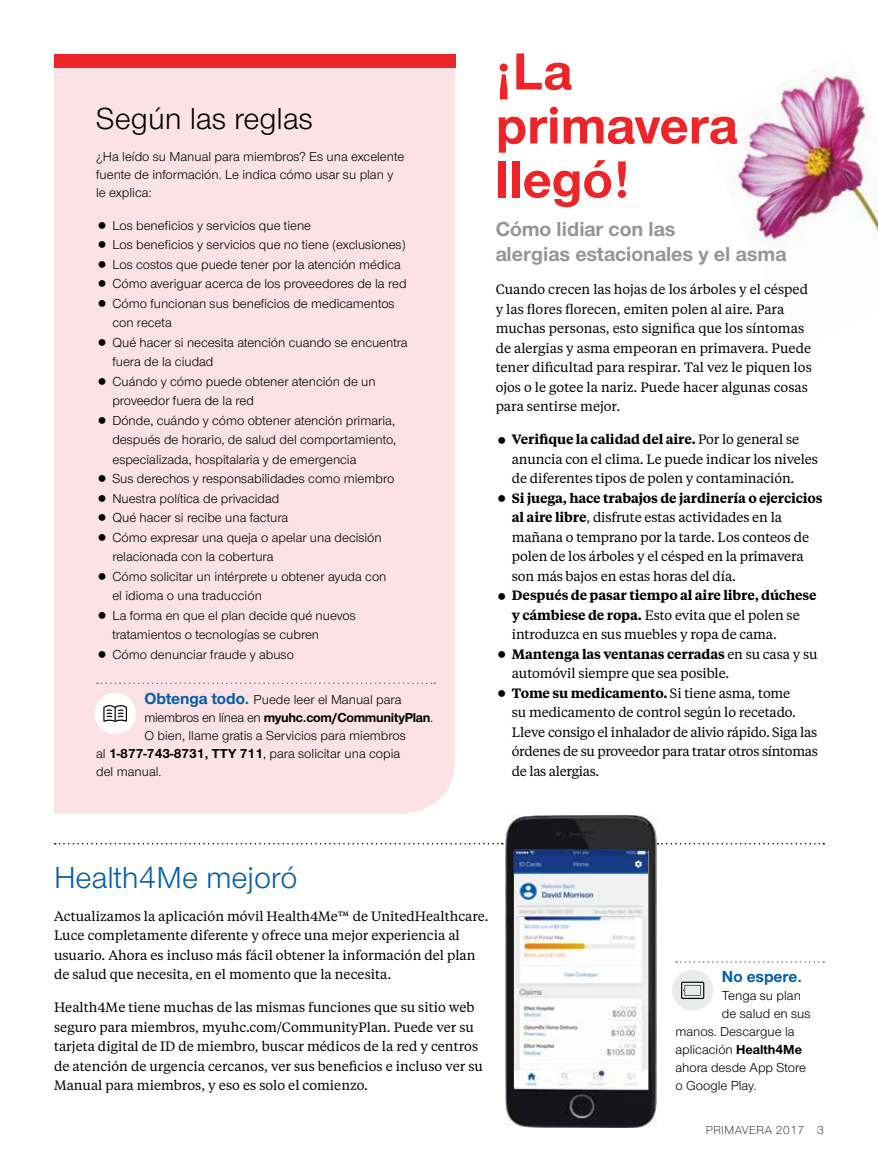
<style>
.page{position:relative;width:878px;height:1161px;background:#fff}
.page>*{position:absolute;margin:0;border:0;box-sizing:border-box;transform-origin:0 0}
.t1{font:700 54px/54px "UHC Sans";color:#ee2528}
.t2{font:31.5px "UHC Sans";color:#005dac}
.t3{font:31.5px "UHC Sans";color:#000}
.t4{font:700 21px/25.2px "UHC Sans";color:#939598}
.t5{font:700 16.5px "UHC Sans";color:#005dac}
.t6{font:13.5px/19.5px "UHC Serif Text";color:#000}
.t7{font:13.5px/19.5px "UHC Sans";color:#000}
.t8{font:700 13.5px "UHC Sans";letter-spacing:-.02em;color:#000}
.t9{font:300 12px "UHC Sans";letter-spacing:.04em;color:#000}
.s1{font-weight:700;font-size:16.5px;color:#005dac}
.s2{font-weight:400}
.s3{font-weight:700}
.s4{font-weight:600}
</style>
<div class="page">
<img style="left:733px;top:63px;width:145px;height:185px">
<div style="left:54px;top:68px;width:401px;height:746px;background:#fce2e6"></div>
<div style="left:54px;top:54px;width:401px;height:14px;background:#ee2528"></div>
<svg style="left:657px;top:843px;width:167px;height:1px"></svg>
<svg style="left:55px;top:843px;width:448px;height:1px"></svg>
<img style="left:505px;top:815px;width:151px;height:313px">
<img style="left:514px;top:849px;width:133px;height:238px">
<svg style="left:97px;top:683px;width:338px;height:1px"></svg>
<div style="left:94px;top:693px;width:42px;height:41px;background:#fff;border-radius:50%"></div>
<svg style="left:103px;top:705px;width:24px;height:17px"></svg>
<svg style="left:676px;top:961px;width:148px;height:2px"></svg>
<div style="left:672px;top:970px;width:41px;height:41px;background:#e9eaea;border-radius:50%"></div>
<svg style="left:681px;top:982px;width:23px;height:17px"></svg>
<h2 class="t3" style="left:96px;top:98px;width:218px">Según las reglas</h2>
<p class="t7" style="left:96px;top:147px;width:309px;line-height:18px">¿Ha leído su Manual para miembros? Es una excelente fuente de información. Le indica cómo usar su plan y le explica:</p>
<p class="t7" style="left:112px;top:215px;width:297px">Los beneficios y servicios que tiene<br>Los beneficios y servicios que no tiene (exclusiones)<br>Los costos que puede tener por la atención médica Cómo averiguar acerca de los proveedores de la red Cómo funcionan sus beneficios de medicamentos con receta<br>Qué hacer si necesita atención cuando se encuentra fuera de la ciudad<br>Cuándo y cómo puede obtener atención de un proveedor fuera de la red<br>Dónde, cuándo y cómo obtener atención primaria, después de horario, de salud del comportamiento, especializada, hospitalaria y de emergencia<br>Sus derechos y responsabilidades como miembro Nuestra política de privacidad<br>Qué hacer si recibe una factura<br>Cómo expresar una queja o apelar una decisión relacionada con la cobertura<br>Cómo solicitar un intérprete u obtener ayuda con<br>el idioma o una traducción<br>La forma en que el plan decide qué nuevos tratamientos o tecnologías se cubren<br>Cómo denunciar fraude y abuso</p>
<p class="t7" style="left:144px;top:689px;width:258px"><span class="s1">Obtenga todo.</span> Puede leer el Manual para</p>
<p class="t8" style="left:144px;top:708px;width:290px"><span class="s2">miembros en línea en</span> myuhc.com/CommunityPlan<span class="s2">.</span></p>
<p class="t7" style="left:144px;top:725px;width:263px">O bien, llame gratis a Servicios para miembros</p>
<p class="t7" style="left:96px;top:743px;width:305px">al <span class="s3">1-877-743-8731, TTY 711</span>, para solicitar una copia</p>
<p class="t7" style="left:96px;top:761px;width:67px">del manual.</p>
<h1 class="t1" style="left:495px;top:43px;width:243px">¡La primavera llegó!</h1>
<h3 class="t4" style="left:495px;top:216px;width:292px">Cómo lidiar con las<br>alergias estacionales y el asma</h3>
<p class="t6" style="left:495px;top:279px;width:317px">Cuando crecen las hojas de los árboles y el césped y las flores florecen, emiten polen al aire. Para muchas personas, esto significa que los síntomas de alergias y asma empeoran en primavera. Puede tener dificultad para respirar. Tal vez le piquen los ojos o le gotee la nariz. Puede hacer algunas cosas para sentirse mejor.</p>
<p class="t6" style="left:512px;top:429px;width:308px"><span class="s4">Verifique la calidad del aire.</span> Por lo general se anuncia con el clima. Le puede indicar los niveles de diferentes tipos de polen y contaminación.</p>
<p class="t6" style="left:512px;top:488px;width:312px"><span class="s4">Si juega, hace trabajos de jardinería o ejercicios al aire libre</span>, disfrute estas actividades en la mañana o temprano por la tarde. Los conteos de polen de los árboles y el césped en la primavera son más bajos en estas horas del día.</p>
<p class="t6" style="left:512px;top:585px;width:307px"><span class="s4">Después de pasar tiempo al aire libre, dúchese y cámbiese de ropa.</span> Esto evita que el polen se introduzca en sus muebles y ropa de cama.<br><span class="s4">Mantenga las ventanas cerradas</span> en su casa y su automóvil siempre que sea posible.<br><span class="s4">Tome su medicamento.</span> Si tiene asma, tome<br>su medicamento de control según lo recetado.<br>Lleve consigo el inhalador de alivio rápido. Siga las órdenes de su proveedor para tratar otros síntomas de las alergias.</p>
<h2 class="t2" style="left:54px;top:857px;width:245px">Health4Me mejoró</h2>
<p class="t6" style="left:54px;top:906px;width:436px">Actualizamos la aplicación móvil Health4Me™ de UnitedHealthcare.<br>Luce completamente diferente y ofrece una mejor experiencia al usuario. Ahora es incluso más fácil obtener la información del plan de salud que necesita, en el momento que la necesita.</p>
<p class="t6" style="left:54px;top:997px;width:430px">Health4Me tiene muchas de las mismas funciones que su sitio web seguro para miembros, myuhc.com/CommunityPlan. Puede ver su tarjeta digital de ID de miembro, buscar médicos de la red y centros de atención de urgencia cercanos, ver sus beneficios e incluso ver su Manual para miembros, y eso es solo el comienzo.</p>
<p class="t5" style="left:721px;top:966px;width:82px">No espere.</p>
<p class="t7" style="left:721px;top:986px;width:81px">Tenga su plan</p>
<p class="t7" style="left:721px;top:1004px;width:90px">de salud en sus</p>
<p class="t7" style="left:675px;top:1022px;width:121px">manos. Descargue la</p>
<p class="t7" style="left:675px;top:1040px;width:128px">aplicación <span class="s3">Health4Me</span></p>
<p class="t7" style="left:675px;top:1058px;width:132px">ahora desde App Store</p>
<p class="t7" style="left:675px;top:1076px;width:83px">o Google Play.</p>
<p class="t9" style="left:706px;top:1122px;width:119px">PRIMAVERA 2017 3</p>
</div>
